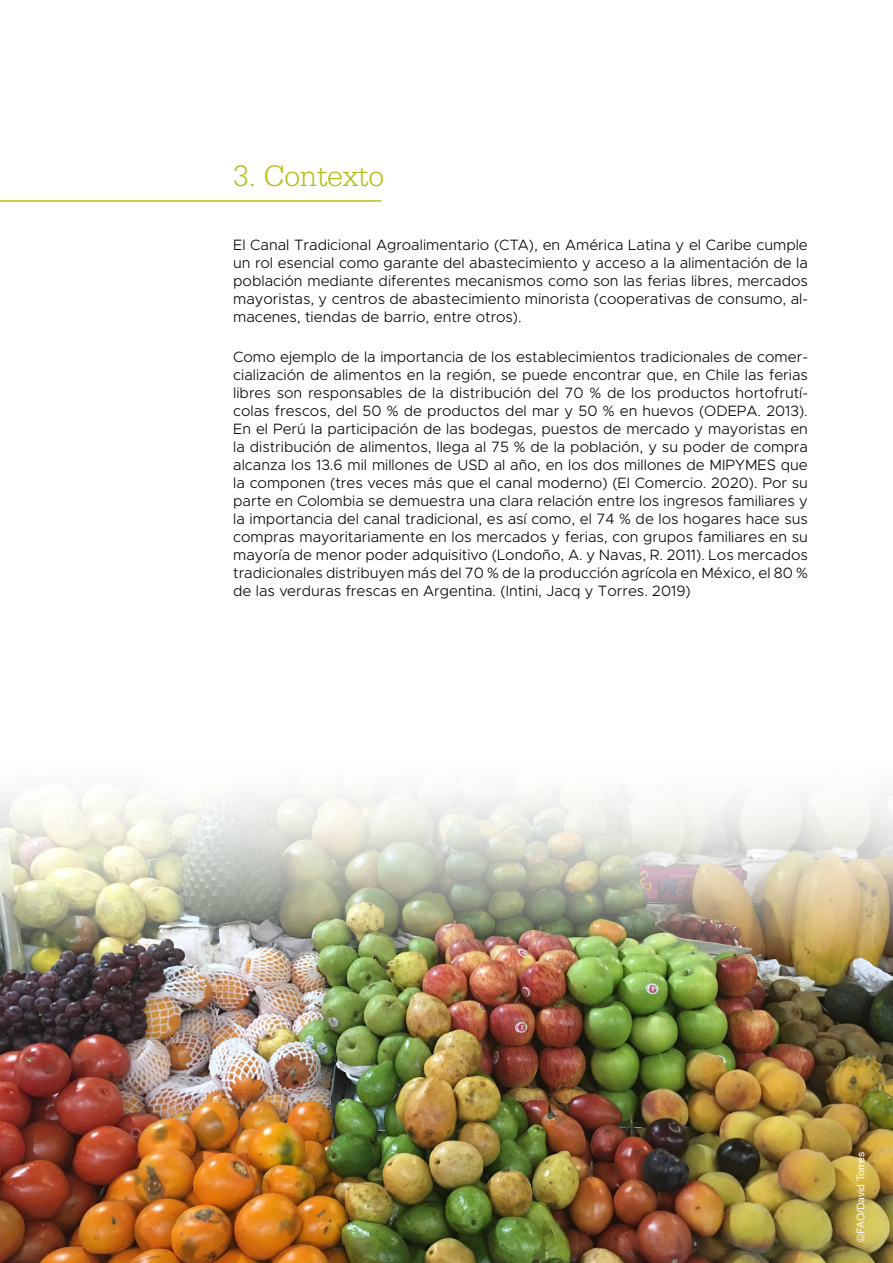
<style>
.page{position:relative;width:893px;height:1263px;background:#fff}
.page>*{position:absolute;margin:0;border:0;box-sizing:border-box;transform-origin:0 0}
.t1{font:300 31.5px "Serifa Std";letter-spacing:-.01em;color:#b3bf17}
.TEXTO_CENTRAL{font:300 15px/18px "Metropolis";color:#000;text-align:justify}
.t2{font:10.5px "Arial";letter-spacing:-.005em;color:#fff}
</style>
<div class="page">
<img style="left:0;top:791px;width:893px;height:472px">
<hr style="left:0;top:200px;width:381px;height:2px;background:#b3bf17">
<p class="t1" style="left:233px;top:158px;width:152px">3. Contexto</p>
<p class="TEXTO_CENTRAL" style="left:233px;top:236px;width:576px">El Canal Tradicional Agroalimentario (CTA), en América Latina y el Caribe cumple un rol esencial como garante del abastecimiento y acceso a la alimentación de la población mediante diferentes mecanismos como son las ferias libres, mercados mayoristas, y centros de abastecimiento minorista (cooperativas de consumo, al&shy;macenes, tiendas de barrio, entre otros).</p>
<p class="TEXTO_CENTRAL" style="left:233px;top:347px;width:576px">Como ejemplo de la importancia de los establecimientos tradicionales de comer&shy;cialización de alimentos en la región, se puede encontrar que, en Chile las ferias libres son responsables de la distribución del 70 % de los productos hortofrutí&shy;colas frescos, del 50 % de productos del mar y 50 % en huevos (ODEPA. 2013).<br>En el Perú la participación de las bodegas, puestos de mercado y mayoristas en la distribución de alimentos, llega al 75 % de la población, y su poder de compra alcanza los 13.6 mil millones de USD al año, en los dos millones de MIPYMES que la componen (tres veces más que el canal moderno) (El Comercio. 2020). Por su parte en Colombia se demuestra una clara relación entre los ingresos familiares y la importancia del canal tradicional, es así como, el 74 % de los hogares hace sus compras mayoritariamente en los mercados y ferias, con grupos familiares en su mayoría de menor poder adquisitivo (Londoño, A. y Navas, R. 2011). Los mercados tradicionales distribuyen más del 70 % de la producción agrícola en México, el 80 % de las verduras frescas en Argentina. (Intini, Jacq y Torres. 2019)</p>
<p class="t2" style="left:853px;top:1242px;width:91px;rotate:-90deg">©FAO/David Torres</p>
</div>
